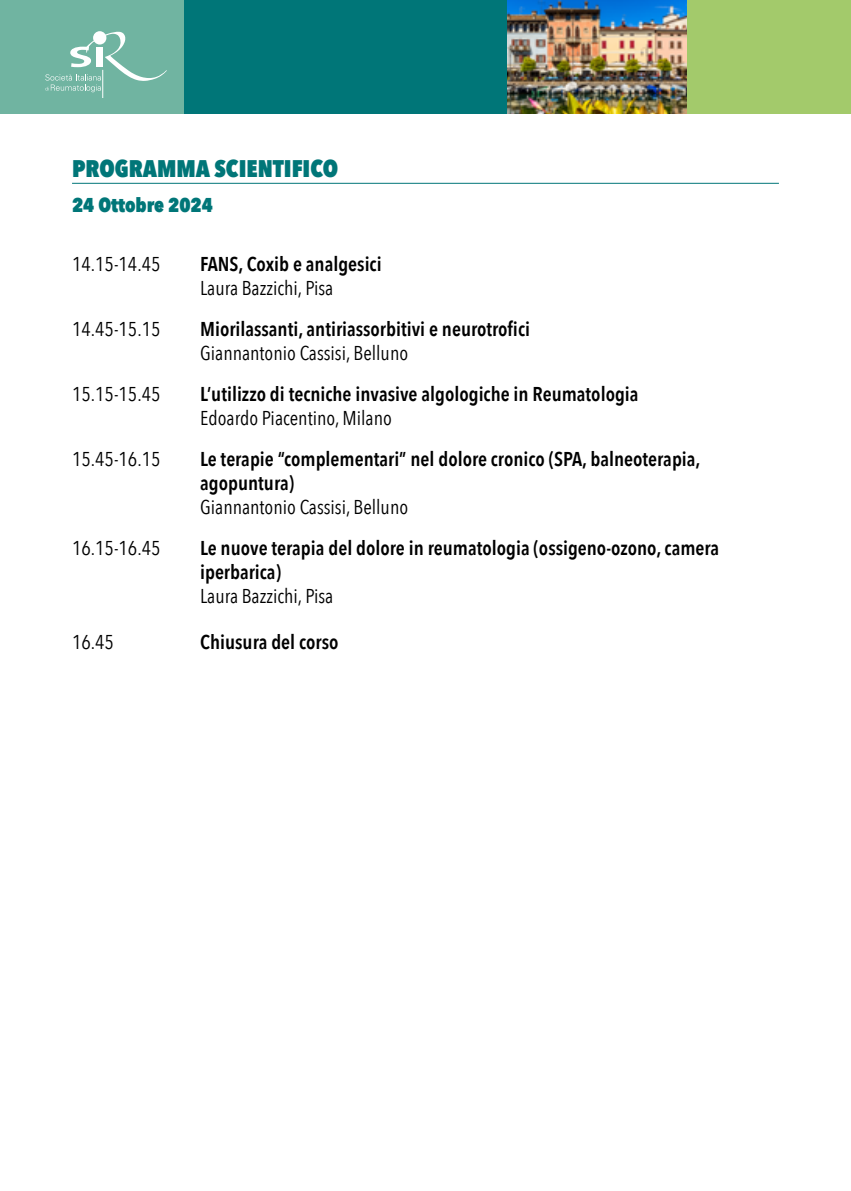
<style>
.page{position:relative;width:851px;height:1191px;background:#fff}
.page>*{position:absolute;margin:0;border:0;box-sizing:border-box;transform-origin:0 0}
.t1{font:800 24px "Avenir Next Condensed";color:#007678}
.t2{font:600 20px/24px "Avenir Next Condensed";color:#000}
.t3{font:20px "Avenir Next Condensed";color:#000}
.t4{font:800 20px "Avenir Next Condensed";color:#007678}
</style>
<div class="page">
<div style="left:0;top:0;width:184px;height:113px;background:#70b4a1"></div>
<div style="left:638px;top:0;width:212px;height:113px;background:#a3ca6b"></div>
<div style="left:184px;top:0;width:502px;height:113px;background:#007678"></div>
<svg style="left:45px;top:32px;width:122px;height:66px"></svg>
<hr style="left:72px;top:183px;width:706px;height:1px;background:#007678">
<img style="left:507px;top:0;width:179px;height:113px">
<hr style="left:850px;top:0;width:1px;height:113px;background:#70b4a1">
<p class="t1" style="left:72px;top:154px;width:268px">PROGRAMMA SCIENTIFICO</p>
<p class="t4" style="left:72px;top:193px;width:142px">24 Ottobre 2024</p>
<p class="t3" style="left:72px;top:246px;width:90px">14.15-14.45</p>
<p class="t2" style="left:200px;top:251px;width:183px">FANS, Coxib e analgesici</p>
<p class="t3" style="left:200px;top:270px;width:135px">Laura Bazzichi, Pisa</p>
<p class="t3" style="left:72px;top:311px;width:90px">14.45-15.15</p>
<p class="t2" style="left:200px;top:316px;width:331px">Miorilassanti, antiriassorbitivi e neurotrofici</p>
<p class="t3" style="left:200px;top:335px;width:209px">Giannantonio Cassisi, Belluno</p>
<p class="t3" style="left:72px;top:376px;width:90px">15.15-15.45</p>
<p class="t2" style="left:200px;top:381px;width:440px">L’utilizzo di tecniche invasive algologiche in Reumatologia</p>
<p class="t3" style="left:200px;top:400px;width:193px">Edoardo Piacentino, Milano</p>
<p class="t3" style="left:72px;top:441px;width:90px">15.45-16.15</p>
<p class="t2" style="left:200px;top:446px;width:502px">Le terapie “complementari” nel dolore cronico (SPA, balneoterapia, agopuntura)</p>
<p class="t3" style="left:200px;top:489px;width:209px">Giannantonio Cassisi, Belluno</p>
<p class="t3" style="left:72px;top:530px;width:90px">16.15-16.45</p>
<p class="t2" style="left:200px;top:535px;width:520px">Le nuove terapia del dolore in reumatologia (ossigeno-ozono, camera iperbarica)</p>
<p class="t3" style="left:200px;top:578px;width:135px">Laura Bazzichi, Pisa</p>
<p class="t3" style="left:72px;top:625px;width:43px">16.45</p>
<p class="t2" style="left:200px;top:630px;width:140px">Chiusura del corso</p>
</div>
